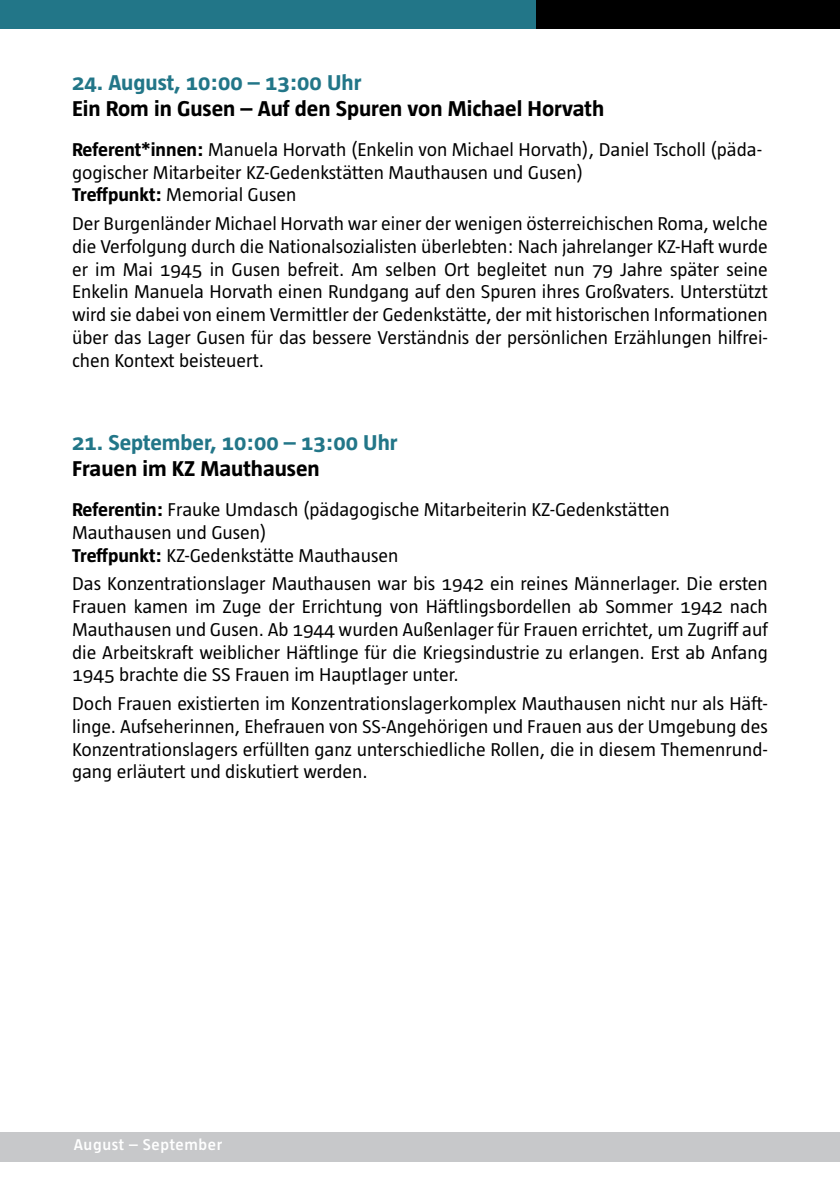
<style>
.page{position:relative;width:840px;height:1191px;background:#fff}
.page>*{position:absolute;margin:0;border:0;box-sizing:border-box;transform-origin:0 0}
.t1{font:700 22px "Taz Text";color:#000}
.t2{font:700 22px "Taz Text";color:#227688}
.t3{font:19px/22.8px "Taz Text Regular Grade 083";color:#000;text-align:justify}
.t4{font:600 16px "Taz Text";letter-spacing:.04em;color:#fff}
.s1{font-family:"Taz Text";font-weight:700}
</style>
<div class="page">
<div style="left:0;top:0;width:839px;height:28px;background:#000"></div>
<div style="left:0;top:0;width:535px;height:28px;background:#227688"></div>
<div style="left:0;top:1132px;width:839px;height:29px;background:#c7c8ca"></div>
<svg style="left:839px;top:1132px;width:1px;height:29px"></svg>
<p class="t2" style="left:72px;top:70px;width:291px">24. August, 10:00 – 13:00 Uhr</p>
<p class="t1" style="left:72px;top:96px;width:533px">Ein Rom in Gusen – Auf den Spuren von Michael Horvath</p>
<p class="t3" style="left:72px;top:138px;width:691px;text-align:left"><span class="s1">Referent*innen:</span> Manuela Horvath (Enkelin von Michael Horvath), Daniel Tscholl (päda&shy;gogischer Mitarbeiter KZ-Gedenkstätten Mauthausen und Gusen)<br><span class="s1">Treffpunkt:</span> Memorial Gusen</p>
<p class="t3" style="left:72px;top:212px;width:697px">Der Burgenländer Michael Horvath war einer der wenigen österreichischen Roma, welche die Verfolgung durch die Nationalsozialisten überlebten: Nach jahrelanger KZ-Haft wurde er im Mai 1945 in Gusen befreit. Am selben Ort begleitet nun 79 Jahre später seine Enkelin Manuela Horvath einen Rundgang auf den Spuren ihres Großvaters. Unterstützt wird sie dabei von einem Vermittler der Gedenkstätte, der mit historischen Informationen über das Lager Gusen für das bessere Verständnis der persönlichen Erzählungen hilfrei&shy;chen Kontext beisteuert.</p>
<p class="t2" style="left:72px;top:430px;width:327px">21. September, 10:00 – 13:00 Uhr</p>
<p class="t1" style="left:72px;top:456px;width:249px">Frauen im KZ Mauthausen</p>
<p class="t3" style="left:72px;top:498px;width:599px;text-align:left"><span class="s1">Referentin:</span> Frauke Umdasch (pädagogische Mitarbeiterin KZ-Gedenkstätten<br>Mauthausen und Gusen)<br><span class="s1">Treffpunkt:</span> KZ-Gedenkstätte Mauthausen</p>
<p class="t3" style="left:72px;top:572px;width:697px">Das Konzentrationslager Mauthausen war bis 1942 ein reines Männerlager. Die ersten Frauen kamen im Zuge der Errichtung von Häftlingsbordellen ab Sommer 1942 nach Mauthausen und Gusen. Ab 1944 wurden Außenlager für Frauen errichtet, um Zugriff auf die Arbeitskraft weiblicher Häftlinge für die Kriegsindustrie zu erlangen. Erst ab Anfang 1945 brachte die SS Frauen im Hauptlager unter.</p>
<p class="t3" style="left:72px;top:692px;width:697px">Doch Frauen existierten im Konzentrationslagerkomplex Mauthausen nicht nur als Häft&shy;linge. Aufseherinnen, Ehefrauen von SS-Angehörigen und Frauen aus der Umgebung des Konzentrationslagers erfüllten ganz unterschiedliche Rollen, die in diesem Themenrund&shy;gang erläutert und diskutiert werden.</p>
<p class="t4" style="left:74px;top:1136px;width:150px">August – September</p>
</div>
